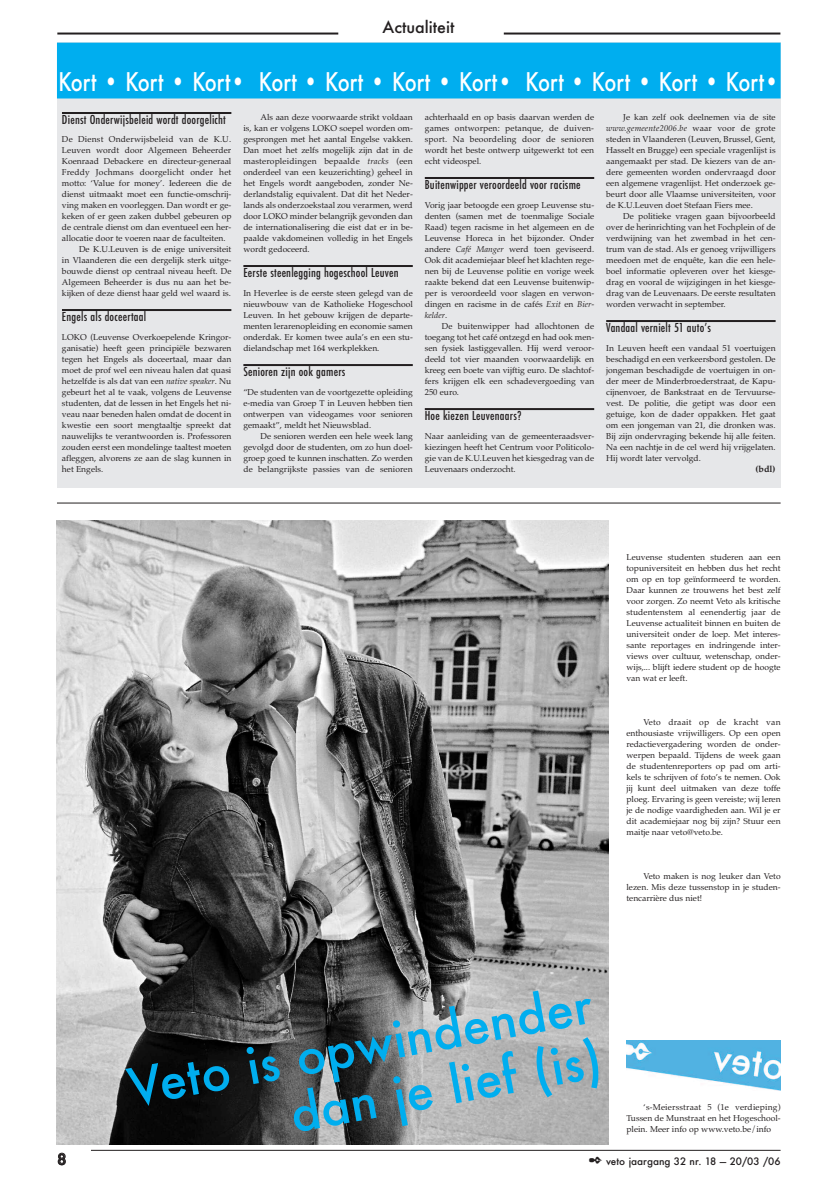
<style>
.page{position:relative;width:823px;height:1191px;background:#fff}
.page>*{position:absolute;margin:0;border:0;box-sizing:border-box;transform-origin:0 0}
.t1{font:500 50px/54.5px "Futura";color:#00aeef;text-align:right}
.t2{font:500 25px "Futura";color:#fff;scale:.8 1}
.t3{font:500 16px "Futura";color:#231f20}
.t4{font:500 15px "Futura";color:#231f20}
.t5{font:500 condensed 12px "Futura";letter-spacing:.015em;color:#231f20}
.t6{font:500 10px "Futura";color:#231f20}
.t7{font:700 9px "Palatino";color:#231f20}
.t8{font:8.5px/11px "Palatino";color:#231f20;text-align:justify}
.t9{font:8.5px "Palatino";letter-spacing:.02em;color:#231f20}
.s1{font-style:italic}
</style>
<div class="page">
<hr style="left:91px;top:1150px;width:689px;height:1px;background:#231f20">
<hr style="left:57px;top:33px;width:281px;height:2px;background:#231f20">
<hr style="left:503px;top:33px;width:277px;height:2px;background:#231f20">
<div style="left:57px;top:43px;width:723px;height:445px;background:#e6e7e9"></div>
<hr style="left:62px;top:112px;width:169px;height:2px;background:#231f20">
<hr style="left:62px;top:309px;width:169px;height:2px;background:#231f20">
<hr style="left:243px;top:265px;width:169px;height:2px;background:#231f20">
<hr style="left:243px;top:364px;width:169px;height:2px;background:#231f20">
<hr style="left:424px;top:177px;width:170px;height:2px;background:#231f20">
<hr style="left:424px;top:408px;width:170px;height:2px;background:#231f20">
<hr style="left:606px;top:320px;width:169px;height:2px;background:#231f20">
<div style="left:57px;top:43px;width:722px;height:55px;background:#00aeef"></div>
<img style="left:57px;top:520px;width:551px;height:624px">
<hr style="left:57px;top:502px;width:723px;height:1px;background:#231f20">
<img style="left:626px;top:1041px;width:153px;height:49px">
<h3 class="t3" style="left:382px;top:18px;width:73px">Actualiteit</h3>
<h2 class="t2" style="left:58px;top:67px;width:902px">Kort • Kort • Kort• Kort • Kort • Kort • Kort• Kort • Kort • Kort • Kort•</h2>
<h3 class="t5" style="left:62px;top:113px;width:165px">Dienst Onderwijsbeleid wordt doorgelicht</h3>
<p class="t9" style="left:62px;top:134px;width:171px">De Dienst Onderwijsbeleid van de K.U.</p>
<p class="t8" style="left:62px;top:144px;width:171px">Leuven wordt door Algemeen Beheerder</p>
<p class="t8" style="left:62px;top:155px;width:171px">Koenraad Debackere en directeur-generaal</p>
<p class="t9" style="left:62px;top:167px;width:171px">Freddy Jochmans doorgelicht onder het</p>
<p class="t8" style="left:62px;top:177px;width:171px">motto: ‘Value for money’. Iedereen die de</p>
<p class="t8" style="left:62px;top:188px;width:171px">dienst uitmaakt moet een functie-omschrij-</p>
<p class="t8" style="left:62px;top:199px;width:171px">ving maken en voorleggen. Dan wordt er ge-</p>
<p class="t8" style="left:62px;top:210px;width:171px">keken of er geen zaken dubbel gebeuren op</p>
<p class="t8" style="left:62px;top:221px;width:171px">de centrale dienst om dan eventueel een her-</p>
<p class="t8" style="left:62px;top:232px;width:165px">allocatie door te voeren naar de faculteiten.</p>
<p class="t8" style="left:79px;top:243px;width:154px">De K.U.Leuven is de enige universiteit</p>
<p class="t8" style="left:62px;top:254px;width:171px">in Vlaanderen die een dergelijk sterk uitge-</p>
<p class="t8" style="left:62px;top:265px;width:171px">bouwde dienst op centraal niveau heeft. De</p>
<p class="t8" style="left:62px;top:276px;width:171px">Algemeen Beheerder is dus nu aan het be-</p>
<p class="t8" style="left:62px;top:287px;width:170px">kijken of deze dienst haar geld wel waard is.</p>
<h3 class="t5" style="left:62px;top:310px;width:86px">Engels als doceertaal</h3>
<p class="t8" style="left:62px;top:331px;width:171px">LOKO (Leuvense Overkoepelende Kringor&shy;ganisatie) heeft geen principiële bezwaren tegen het Engels als doceertaal, maar dan moet de prof wel een niveau halen dat quasi hetzelfde is als dat van een <span class="s1">native speaker</span>. Nu gebeurt het al te vaak, volgens de Leuvense studenten, dat de lessen in het Engels het ni&shy;veau naar beneden halen omdat de docent in kwestie een soort mengtaaltje spreekt dat nauwelijks te verantwoorden is. Professoren zouden eerst een mondelinge taaltest moeten afleggen, alvorens ze aan de slag kunnen in het Engels.</p>
<p class="t8" style="left:243px;top:111px;width:171px;text-indent:17px">Als aan deze voorwaarde strikt voldaan is, kan er volgens LOKO soepel worden om&shy;gesprongen met het aantal Engelse vakken.<br>Dan moet het zelfs mogelijk zijn dat in de masteropleidingen bepaalde <span class="s1">tracks</span> (een onderdeel van een keuzerichting) geheel in het Engels wordt aangeboden, zonder Ne&shy;derlandstalig equivalent. Dat dit het Neder&shy;lands als onderzoekstaal zou verarmen, werd door LOKO minder belangrijk gevonden dan de internationalisering die eist dat er in be&shy;paalde vakdomeinen volledig in het Engels wordt gedoceerd.</p>
<h3 class="t5" style="left:243px;top:266px;width:157px">Eerste steenlegging hogeschool Leuven</h3>
<p class="t8" style="left:243px;top:287px;width:171px">In Heverlee is de eerste steen gelegd van de nieuwbouw van de Katholieke Hogeschool Leuven. In het gebouw krijgen de departe&shy;menten lerarenopleiding en economie samen onderdak. Er komen twee aula’s en een stu&shy;dielandschap met 164 werkplekken.</p>
<h3 class="t5" style="left:243px;top:365px;width:103px">Senioren zijn ook gamers</h3>
<p class="t8" style="left:243px;top:386px;width:171px">“De studenten van de voortgezette opleiding e-media van Groep T in Leuven hebben tien ontwerpen van videogames voor senioren gemaakt”, meldt het Nieuwsblad.</p>
<p class="t8" style="left:243px;top:430px;width:171px;text-indent:17px">De senioren werden een hele week lang gevolgd door de studenten, om zo hun doel&shy;groep goed te kunnen inschatten. Zo werden de belangrijkste passies van de senioren</p>
<p class="t8" style="left:424px;top:111px;width:171px">achterhaald en op basis daarvan werden de games ontworpen: petanque, de duiven&shy;sport. Na beoordeling door de senioren wordt het beste ontwerp uitgewerkt tot een echt videospel.</p>
<h3 class="t5" style="left:424px;top:178px;width:157px">Buitenwipper veroordeeld voor racisme</h3>
<p class="t8" style="left:424px;top:199px;width:171px">Vorig jaar betoogde een groep Leuvense stu&shy;denten (samen met de toenmalige Sociale Raad) tegen racisme in het algemeen en de Leuvense Horeca in het bijzonder. Onder andere <span class="s1">Café Manger</span> werd toen geviseerd.<br>Ook dit academiejaar bleef het klachten rege&shy;nen bij de Leuvense politie en vorige week raakte bekend dat een Leuvense buitenwip&shy;per is veroordeeld voor slagen en verwon&shy;dingen en racisme in de cafés <span class="s1">Exit</span> en <span class="s1">Bier&shy;kelder</span>.</p>
<p class="t8" style="left:424px;top:320px;width:171px;text-indent:17px">De buitenwipper had allochtonen de toegang tot het café ontzegd en had ook men&shy;sen fysiek lastiggevallen. Hij werd veroor&shy;deeld tot vier maanden voorwaardelijk en kreeg een boete van vijftig euro. De slachtof&shy;fers krijgen elk een schadevergoeding van 250 euro.</p>
<h3 class="t5" style="left:424px;top:409px;width:98px">Hoe kiezen Leuvenaars?</h3>
<p class="t8" style="left:424px;top:430px;width:171px">Naar aanleiding van de gemeenteraadsver&shy;kiezingen heeft het Centrum voor Politicolo&shy;gie van de K.U.Leuven het kiesgedrag van de Leuvenaars onderzocht.</p>
<p class="t8" style="left:606px;top:111px;width:171px;text-indent:17px">Je kan zelf ook deelnemen via de site <span class="s1">www.gemeente2006.be</span> waar voor de grote steden in Vlaanderen (Leuven, Brussel, Gent, Hasselt en Brugge) een speciale vragenlijst is aangemaakt per stad. De kiezers van de an&shy;dere gemeenten worden ondervraagd door een algemene vragenlijst. Het onderzoek ge&shy;beurt door alle Vlaamse universiteiten, voor de K.U.Leuven doet Stefaan Fiers mee.</p>
<p class="t8" style="left:606px;top:210px;width:171px;text-indent:17px">De politieke vragen gaan bijvoorbeeld over de herinrichting van het Fochplein of de verdwijning van het zwembad in het cen&shy;trum van de stad. Als er genoeg vrijwilligers meedoen met de enquête, kan die een hele&shy;boel informatie opleveren over het kiesge&shy;drag en vooral de wijzigingen in het kiesge&shy;drag van de Leuvenaars. De eerste resultaten worden verwacht in september.</p>
<h3 class="t5" style="left:606px;top:321px;width:106px">Vandaal vernielt 51 auto’s</h3>
<p class="t8" style="left:606px;top:342px;width:171px">In Leuven heeft een vandaal 51 voertuigen beschadigd en een verkeersbord gestolen. De jongeman beschadigde de voertuigen in on&shy;der meer de Minderbroederstraat, de Kapu&shy;cijnenvoer, de Bankstraat en de Tervuurse&shy;vest. De politie, die getipt was door een getuige, kon de dader oppakken. Het gaat om een jongeman van 21, die dronken was.<br>Bij zijn ondervraging bekende hij alle feiten.<br>Na een nachtje in de cel werd hij vrijgelaten.<br>Hij wordt later vervolgd.</p>
<p class="t7" style="left:755px;top:463px;width:21px">(bdl)</p>
<p class="t8" style="left:626px;top:551px;width:156px">Leuvense studenten studeren aan een topuniversiteit en hebben dus het recht om op en top geïnformeerd te worden.<br>Daar kunnen ze trouwens het best zelf voor zorgen. Zo neemt Veto als kritische studentenstem al eenendertig jaar de Leuvense actualiteit binnen en buiten de universiteit onder de loep. Met interes&shy;sante reportages en indringende inter&shy;views over cultuur, wetenschap, onder&shy;wijs,... blijft iedere student op de hoogte van wat er leeft.</p>
<p class="t8" style="left:626px;top:716px;width:156px;text-indent:17px">Veto draait op de kracht van enthousiaste vrijwilligers. Op een open redactievergadering worden de onder&shy;werpen bepaald. Tijdens de week gaan de studentenreporters op pad om arti&shy;kels te schrijven of foto’s te nemen. Ook jij kunt deel uitmaken van deze toffe ploeg. Ervaring is geen vereiste; wij leren je de nodige vaardigheden aan. Wil je er dit academiejaar nog bij zijn? Stuur een maitje naar veto@veto.be.</p>
<p class="t8" style="left:626px;top:870px;width:156px;text-indent:17px">Veto maken is nog leuker dan Veto lezen. Mis deze tussenstop in je studen&shy;tencarrière dus niet!</p>
<h1 class="t1" style="left:124px;top:1061px;width:472px;rotate:-10deg">Veto is opwindender dan je lief (is)</h1>
<p class="t8" style="left:626px;top:1101px;width:156px;text-indent:17px">‘s-Meiersstraat 5 (1e verdieping)<br>Tussen de Munstraat en het Hogeschool&shy;plein. Meer info op www.veto.be/info</p>
<h3 class="t4" style="left:57px;top:1150px;width:11px">8</h3>
<p class="t6" style="left:588px;top:1155px;width:193px">✒ veto jaargang 32 nr. 18 — 20/03 /06</p>
</div>
